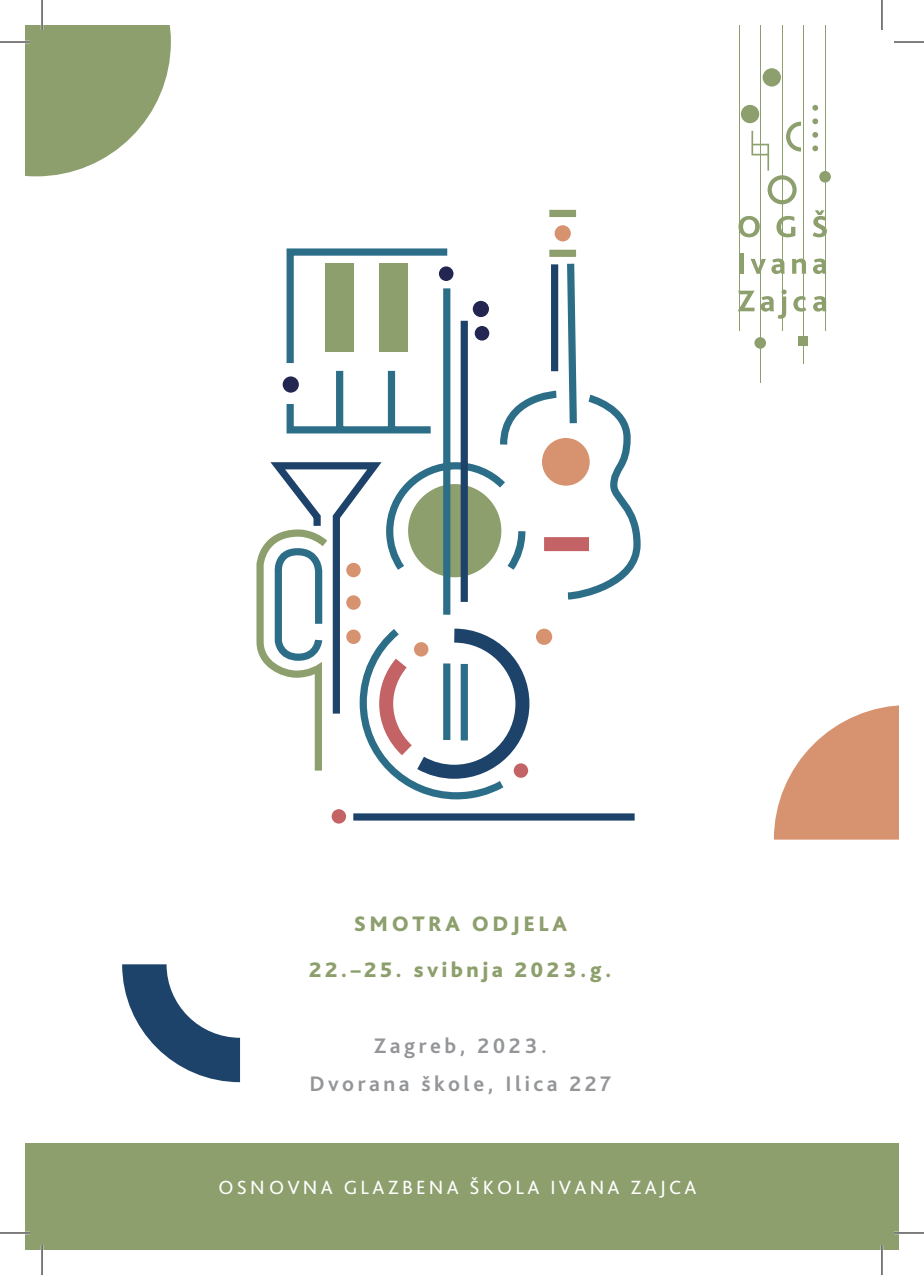
<style>
.page{position:relative;width:924px;height:1275px;background:#fff}
.page>*{position:absolute;margin:0;border:0;box-sizing:border-box;transform-origin:0 0}
.t1{font:800 22px/46px "Bliss Pro";letter-spacing:.16em;color:#8d9f6c;text-align:center}
.t2{font:700 22px/38px "Bliss Pro";letter-spacing:.16em;color:#939598;text-align:center}
.t3{font:20px "Bliss Pro";letter-spacing:.16em;color:#fff}
</style>
<div class="page">
<hr style="left:802px;top:25px;width:1px;height:339px;background:#8d9f6c">
<hr style="left:738px;top:25px;width:1px;height:306px;background:#8d9f6c">
<hr style="left:781px;top:25px;width:1px;height:306px;background:#8d9f6c">
<hr style="left:759px;top:25px;width:1px;height:358px;background:#8d9f6c">
<hr style="left:824px;top:25px;width:1px;height:306px;background:#8d9f6c">
<hr style="left:739px;top:253px;width:4px;height:21px;background:#8d9f6c">
<svg style="left:750px;top:259px;width:15px;height:15px"></svg>
<svg style="left:771px;top:258px;width:13px;height:16px"></svg>
<svg style="left:792px;top:258px;width:13px;height:16px"></svg>
<svg style="left:813px;top:258px;width:12px;height:16px"></svg>
<svg style="left:738px;top:291px;width:16px;height:20px"></svg>
<svg style="left:760px;top:289px;width:26px;height:30px"></svg>
<svg style="left:793px;top:296px;width:12px;height:16px"></svg>
<svg style="left:813px;top:296px;width:13px;height:16px"></svg>
<div style="left:740px;top:105px;width:18px;height:18px;background:#8d9f6c;border-radius:50%"></div>
<svg style="left:818px;top:171px;width:12px;height:12px"></svg>
<div style="left:754px;top:337px;width:11px;height:12px;background:#8d9f6c;border-radius:50%"></div>
<svg style="left:812px;top:145px;width:5px;height:6px"></svg>
<svg style="left:812px;top:132px;width:5px;height:6px"></svg>
<svg style="left:812px;top:118px;width:5px;height:6px"></svg>
<svg style="left:812px;top:105px;width:5px;height:6px"></svg>
<svg style="left:751px;top:122px;width:49px;height:82px"></svg>
<svg style="left:738px;top:216px;width:21px;height:21px"></svg>
<svg style="left:776px;top:216px;width:19px;height:21px"></svg>
<svg style="left:812px;top:210px;width:14px;height:27px"></svg>
<div style="left:798px;top:336px;width:9px;height:9px;background:#8d9f6c"></div>
<div style="left:762px;top:68px;width:18px;height:19px;background:#8d9f6c;border-radius:50%"></div>
<div style="left:25px;top:1143px;width:873px;height:107px;background:#8d9f6c"></div>
<svg style="left:25px;top:25px;width:146px;height:151px"></svg>
<svg style="left:122px;top:964px;width:118px;height:118px"></svg>
<svg style="left:773px;top:705px;width:125px;height:134px"></svg>
<div style="left:331px;top:809px;width:15px;height:14px;background:#c46365;border-radius:50%"></div>
<div style="left:554px;top:225px;width:16px;height:16px;background:#d7926f;border-radius:50%"></div>
<svg style="left:511px;top:721px;width:18px;height:57px"></svg>
<svg style="left:286px;top:248px;width:225px;height:552px"></svg>
<svg style="left:496px;top:256px;width:145px;height:344px"></svg>
<div style="left:549px;top:250px;width:26px;height:7px;background:#8d9f6c"></div>
<div style="left:549px;top:210px;width:26px;height:7px;background:#8d9f6c"></div>
<svg style="left:270px;top:257px;width:291px;height:464px"></svg>
<div style="left:346px;top:595px;width:14px;height:15px;background:#d7926f;border-radius:50%"></div>
<div style="left:346px;top:629px;width:14px;height:15px;background:#d7926f;border-radius:50%"></div>
<svg style="left:256px;top:532px;width:79px;height:246px"></svg>
<div style="left:353px;top:813px;width:281px;height:7px;background:#1e436a"></div>
<hr style="left:0;top:41px;width:30px;height:2px;background:#fff">
<hr style="left:0;top:1231px;width:30px;height:3px;background:#fff">
<hr style="left:893px;top:1231px;width:30px;height:3px;background:#fff">
<hr style="left:41px;top:0;width:2px;height:30px;background:#fff">
<hr style="left:41px;top:1245px;width:2px;height:30px;background:#fff">
<hr style="left:880px;top:1245px;width:2px;height:30px;background:#fff">
<hr style="left:0;top:42px;width:30px;height:1px;background:#000">
<hr style="left:893px;top:42px;width:30px;height:1px;background:#000">
<hr style="left:0;top:1232px;width:30px;height:1px;background:#000">
<hr style="left:893px;top:1232px;width:30px;height:1px;background:#000">
<hr style="left:42px;top:0;width:1px;height:30px;background:#000">
<hr style="left:42px;top:1245px;width:1px;height:30px;background:#000">
<hr style="left:881px;top:0;width:1px;height:30px;background:#000">
<hr style="left:881px;top:1245px;width:1px;height:30px;background:#000">
<p class="t1" style="left:309px;top:900px;width:303px">SMOTRA ODJELA<br>22.–25. svibnja 2023.g.</p>
<p class="t2" style="left:309px;top:1026px;width:303px">Zagreb, 2023.<br>Dvorana škole, Ilica 227</p>
<p class="t3" style="left:218px;top:1174px;width:479px">OSNOVNA GLAZBENA ŠKOLA IVANA ZAJCA</p>
</div>
